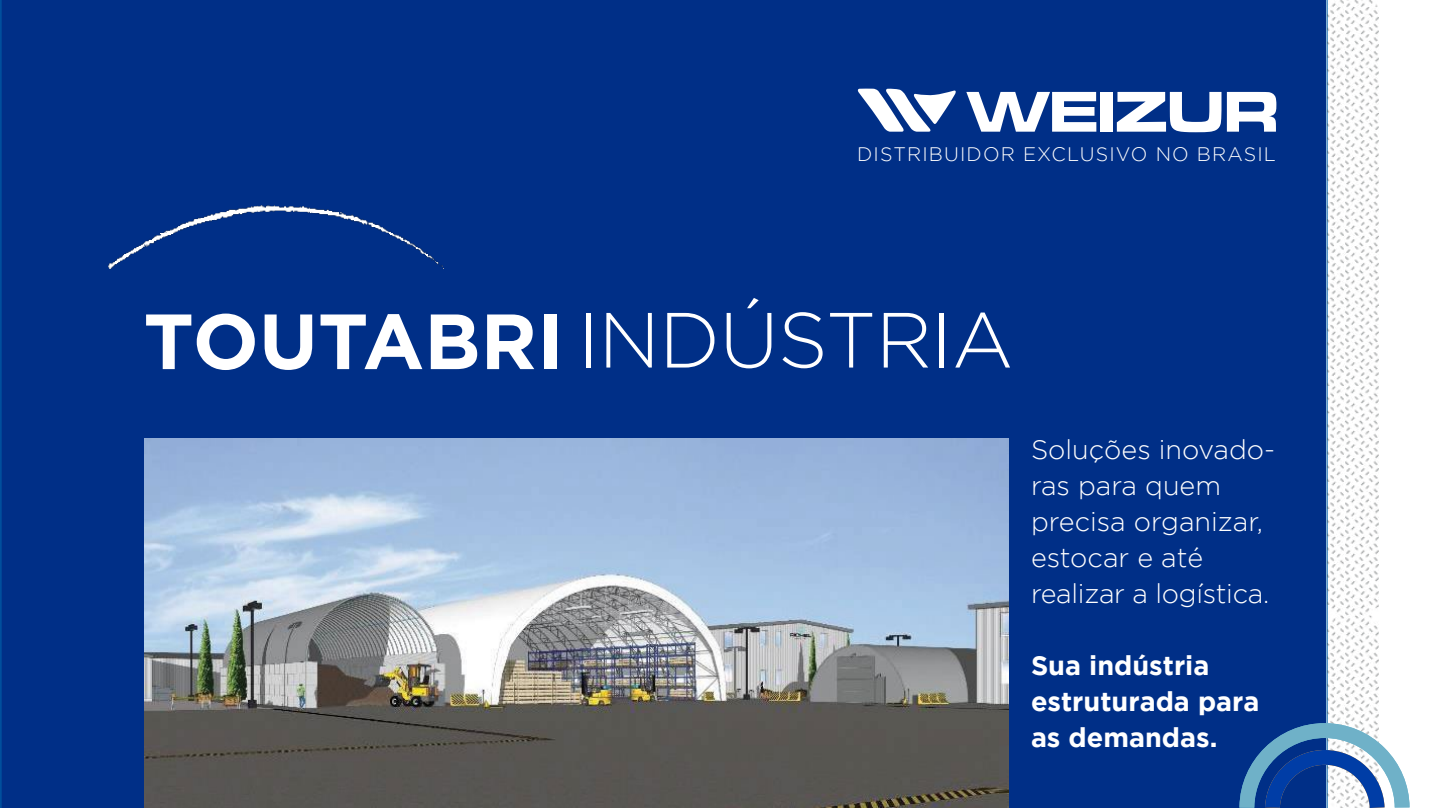
<style>
.page{position:relative;width:1446px;height:808px;background:#fff}
.page>*{position:absolute;margin:0;border:0;box-sizing:border-box;transform-origin:0 0}
.t1{font:300 78px "Gotham";letter-spacing:-.01em;color:#fff}
.t2{font:300 27px/36px "Gotham";color:#fff}
.t3{font:700 27px/36px "Gotham";color:#fff}
.t4{font:300 19.5px "Gotham";letter-spacing:.06em;color:#fff}
.s1{font-weight:700}
</style>
<div class="page">
<div style="left:1px;top:0;width:1326px;height:808px;background:#002f87"></div>
<img style="left:1327px;top:0;width:51px;height:723px">
<img style="left:108px;top:206px;width:335px;height:62px">
<svg style="left:857px;top:88px;width:99px;height:44px"></svg>
<svg style="left:966px;top:92px;width:130px;height:40px"></svg>
<div style="left:1100px;top:92px;width:13px;height:40px;background:#fff"></div>
<svg style="left:1117px;top:92px;width:104px;height:40px"></svg>
<svg style="left:1227px;top:92px;width:49px;height:40px"></svg>
<img style="left:144px;top:438px;width:864px;height:370px">
<svg style="left:1239px;top:723px;width:170px;height:85px"></svg>
<p class="t4" style="left:857px;top:144px;width:420px">DISTRIBUIDOR EXCLUSIVO NO BRASIL</p>
<h1 class="t1" style="left:143px;top:297px;width:871px"><span class="s1">TOUTABRI</span> INDÚSTRIA</h1>
<p class="t2" style="left:1031px;top:431px;width:246px">Soluções inovado&shy;ras para quem precisa organizar, estocar e até realizar a logística.</p>
<p class="t3" style="left:1031px;top:647px;width:230px">Sua indústria estruturada para as demandas.</p>
</div>
